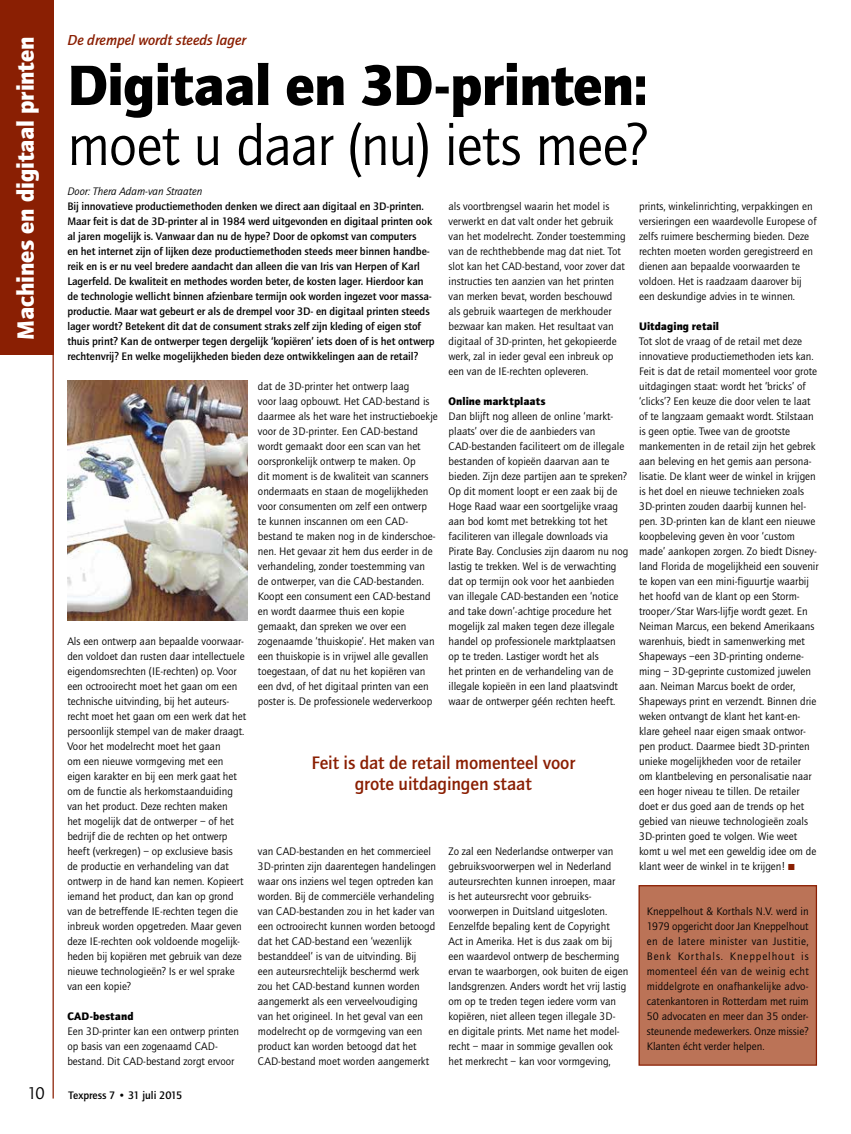
<style>
.page{position:relative;width:851px;height:1134px;background:#fff}
.page>*{position:absolute;margin:0;border:0;box-sizing:border-box;transform-origin:0 0}
.t1{font:900 58.75px "Quay Sans";letter-spacing:-.015em;color:#000}
.t2{font:58.75px "Quay Sans";letter-spacing:-.015em;color:#000}
.t3{font:900 24.38px "Quay Sans";letter-spacing:-.005em;color:#fff}
.t4{font:500 18.75px/21.2px "Quay Sans";letter-spacing:-.005em;color:#8a1f03;text-align:center}
.t5{font:17.5px "Quay Sans";color:#000}
.t6{font:italic 500 15px "Quay Sans";color:#8a1f03}
.t7{font:11.25px/15px "Quay Sans";color:#000}
.t8{font:500 11.25px/15px "Quay Sans";letter-spacing:-.005em;color:#000}
.t9{font:900 11.25px "Quay Sans";letter-spacing:.005em;color:#000}
.t10{font:italic 11.25px "Quay Sans";color:#000}
.s1{color:#8a1f03}
</style>
<div class="page">
<hr style="left:53px;top:0;width:1px;height:1098px;background:#8a1f03">
<div style="left:0;top:0;width:53px;height:354px;background:#8a1f03"></div>
<div style="left:639px;top:886px;width:177px;height:179px;background:#bb7357"></div>
<div style="left:638px;top:885px;width:178px;height:181px;border:1px solid #8a1f03"></div>
<img style="left:67px;top:380px;width:180px;height:240px">
<h2 class="t3" style="left:11px;top:340px;width:305px;rotate:-90deg">Machines en digitaal printen</h2>
<h3 class="t6" style="left:68px;top:32px;width:180px">De drempel wordt steeds lager</h3>
<h1 class="t1" style="left:67px;top:51px;width:582px">Digitaal en 3D-printen:</h1>
<h1 class="t2" style="left:67px;top:113px;width:582px">moet u daar (nu) iets mee?</h1>
<p class="t8" style="left:67px;top:199px;width:369px">Bij innovatieve productiemethoden denken we direct aan digitaal en 3D-printen.<br>Maar feit is dat de 3D-printer al in 1984 werd uitgevonden en digitaal printen ook al jaren mogelijk is. Vanwaar dan nu de hype? Door de opkomst van computers<br>en het internet zijn of lijken deze productiemethoden steeds meer binnen handbe&shy;reik en is er nu veel bredere aandacht dan alleen die van Iris van Herpen of Karl Lagerfeld. De kwaliteit en methodes worden beter, de kosten lager. Hierdoor kan de technologie wellicht binnen afzienbare termijn ook worden ingezet voor massa&shy;productie. Maar wat gebeurt er als de drempel voor 3D- en digitaal printen steeds lager wordt? Betekent dit dat de consument straks zelf zijn kleding of eigen stof thuis print? Kan de ontwerper tegen dergelijk ‘kopiëren’ iets doen of is het ontwerp rechtenvrij? En welke mogelijkheden bieden deze ontwikkelingen aan de retail?</p>
<p class="t10" style="left:67px;top:185px;width:136px">Door: Thera Adam-van Straaten</p>
<p class="t7" style="left:639px;top:199px;width:179px">prints, winkelinrichting, verpakkingen en versieringen een waardevolle Europese of zelfs ruimere bescherming bieden. Deze rechten moeten worden geregistreerd en dienen aan bepaalde voorwaarden te voldoen. Het is raadzaam daarover bij een deskundige advies in te winnen.</p>
<p class="t9" style="left:639px;top:319px;width:81px">Uitdaging retail</p>
<p class="t7" style="left:639px;top:334px;width:181px">Tot slot de vraag of de retail met deze innovatieve productiemethoden iets kan.<br>Feit is dat de retail momenteel voor grote uitdagingen staat: wordt het ‘bricks’ of ‘clicks’? Een keuze die door velen te laat of te langzaam gemaakt wordt. Stilstaan is geen optie. Twee van de grootste mankementen in de retail zijn het gebrek aan beleving en het gemis aan persona&shy;lisatie. De klant weer de winkel in krijgen is het doel en nieuwe technieken zoals 3D-printen zouden daarbij kunnen hel&shy;pen. 3D-printen kan de klant een nieuwe koopbeleving geven èn voor ‘custom made’ aankopen zorgen. Zo biedt Disney&shy;land Florida de mogelijkheid een souvenir te kopen van een mini-figuurtje waarbij het hoofd van de klant op een Storm&shy;trooper/Star Wars-lijfje wordt gezet. En Neiman Marcus, een bekend Amerikaans warenhuis, biedt in samenwerking met Shapeways –een 3D-printing onderne&shy;ming – 3D-geprinte customized juwelen aan. Neiman Marcus boekt de order, Shapeways print en verzendt. Binnen drie weken ontvangt de klant het kant-en&shy;klare geheel naar eigen smaak ontwor&shy;pen product. Daarmee biedt 3D-printen unieke mogelijkheden voor de retailer<br>om klantbeleving en personalisatie naar een hoger niveau te tillen. De retailer doet er dus goed aan de trends op het gebied van nieuwe technologieën zoals 3D-printen goed te volgen. Wie weet komt u wel met een geweldig idee om de klant weer de winkel in te krijgen! <span class="s1">■</span></p>
<p class="t7" style="left:448px;top:199px;width:178px">als voortbrengsel waarin het model is verwerkt en dat valt onder het gebruik van het modelrecht. Zonder toestemming van de rechthebbende mag dat niet. Tot slot kan het CAD-bestand, voor zover dat instructies ten aanzien van het printen van merken bevat, worden beschouwd als gebruik waartegen de merkhouder bezwaar kan maken. Het resultaat van digitaal of 3D-printen, het gekopieerde werk, zal in ieder geval een inbreuk op een van de IE-rechten opleveren.</p>
<p class="t9" style="left:448px;top:394px;width:98px">Online marktplaats</p>
<p class="t7" style="left:448px;top:409px;width:181px">Dan blijft nog alleen de online ‘markt&shy;plaats’ over die de aanbieders van CAD-bestanden faciliteert om de illegale bestanden of kopieën daarvan aan te bieden. Zijn deze partijen aan te spreken?<br>Op dit moment loopt er een zaak bij de Hoge Raad waar een soortgelijke vraag aan bod komt met betrekking tot het faciliteren van illegale downloads via Pirate Bay. Conclusies zijn daarom nu nog lastig te trekken. Wel is de verwachting dat op termijn ook voor het aanbieden van illegale CAD-bestanden een ‘notice and take down’-achtige procedure het mogelijk zal maken tegen deze illegale handel op professionele marktplaatsen op te treden. Lastiger wordt het als<br>het printen en de verhandeling van de illegale kopieën in een land plaatsvindt waar de ontwerper géén rechten heeft.</p>
<p class="t7" style="left:258px;top:379px;width:181px">dat de 3D-printer het ontwerp laag<br>voor laag opbouwt. Het CAD-bestand is daarmee als het ware het instructieboekje voor de 3D-printer. Een CAD-bestand wordt gemaakt door een scan van het oorspronkelijk ontwerp te maken. Op<br>dit moment is de kwaliteit van scanners ondermaats en staan de mogelijkheden voor consumenten om zelf een ontwerp te kunnen inscannen om een CAD&shy;bestand te maken nog in de kinderschoe&shy;nen. Het gevaar zit hem dus eerder in de verhandeling, zonder toestemming van de ontwerper, van die CAD-bestanden.<br>Koopt een consument een CAD-bestand en wordt daarmee thuis een kopie gemaakt, dan spreken we over een zogenaamde ‘thuiskopie’. Het maken van een thuiskopie is in vrijwel alle gevallen toegestaan, of dat nu het kopiëren van een dvd, of het digitaal printen van een poster is. De professionele wederverkoop</p>
<p class="t7" style="left:67px;top:634px;width:180px">Als een ontwerp aan bepaalde voorwaar&shy;den voldoet dan rusten daar intellectuele eigendomsrechten (IE-rechten) op. Voor een octrooirecht moet het gaan om een technische uitvinding, bij het auteurs&shy;recht moet het gaan om een werk dat het persoonlijk stempel van de maker draagt.<br>Voor het modelrecht moet het gaan<br>om een nieuwe vormgeving met een eigen karakter en bij een merk gaat het om de functie als herkomstaanduiding van het product. Deze rechten maken<br>het mogelijk dat de ontwerper – of het bedrijf die de rechten op het ontwerp heeft (verkregen) – op exclusieve basis<br>de productie en verhandeling van dat ontwerp in de hand kan nemen. Kopieert iemand het product, dan kan op grond van de betreffende IE-rechten tegen die inbreuk worden opgetreden. Maar geven deze IE-rechten ook voldoende mogelijk&shy;heden bij kopiëren met gebruik van deze nieuwe technologieën? Is er wel sprake van een kopie?</p>
<p class="t9" style="left:67px;top:1009px;width:68px">CAD-bestand</p>
<p class="t7" style="left:67px;top:1024px;width:173px">Een 3D-printer kan een ontwerp printen op basis van een zogenaamd CAD&shy;bestand. Dit CAD-bestand zorgt ervoor</p>
<h3 class="t4" style="left:311px;top:752px;width:265px">Feit is dat de retail momenteel voor grote uitdagingen staat</h3>
<p class="t7" style="left:448px;top:844px;width:181px">Zo zal een Nederlandse ontwerper van gebruiksvoorwerpen wel in Nederland auteursrechten kunnen inroepen, maar<br>is het auteursrecht voor gebruiks&shy;voorwerpen in Duitsland uitgesloten.<br>Eenzelfde bepaling kent de Copyright<br>Act in Amerika. Het is dus zaak om bij een waardevol ontwerp de bescherming ervan te waarborgen, ook buiten de eigen landsgrenzen. Anders wordt het vrij lastig om op te treden tegen iedere vorm van kopiëren, niet alleen tegen illegale 3D&shy;en digitale prints. Met name het model&shy;recht – maar in sommige gevallen ook het merkrecht – kan voor vormgeving,</p>
<p class="t7" style="left:258px;top:844px;width:180px">van CAD-bestanden en het commercieel 3D-printen zijn daarentegen handelingen waar ons inziens wel tegen optreden kan worden. Bij de commerciële verhandeling van CAD-bestanden zou in het kader van een octrooirecht kunnen worden betoogd dat het CAD-bestand een ‘wezenlijk bestanddeel’ is van de uitvinding. Bij<br>een auteursrechtelijk beschermd werk zou het CAD-bestand kunnen worden aangemerkt als een verveelvoudiging<br>van het origineel. In het geval van een modelrecht op de vormgeving van een product kan worden betoogd dat het CAD-bestand moet worden aangemerkt</p>
<p class="t7" style="left:646px;top:904px;width:163px;text-align:justify">Kneppelhout &amp; Korthals N.V. werd in 1979 opgericht door Jan Kneppelhout en de latere minister van Justitie, Benk Korthals. Kneppelhout is momenteel één van de weinig echt middelgrote en onafhankelijke advo&shy;catenkantoren in Rotterdam met ruim 50 advocaten en meer dan 35 onder&shy;steunende medewerkers. Onze missie?<br>Klanten écht verder helpen.</p>
<h3 class="t5" style="left:27px;top:1083px;width:19px">10</h3>
<p class="t8" style="left:69px;top:1087px;width:115px">Texpress 7 • 31 juli 2015</p>
</div>
